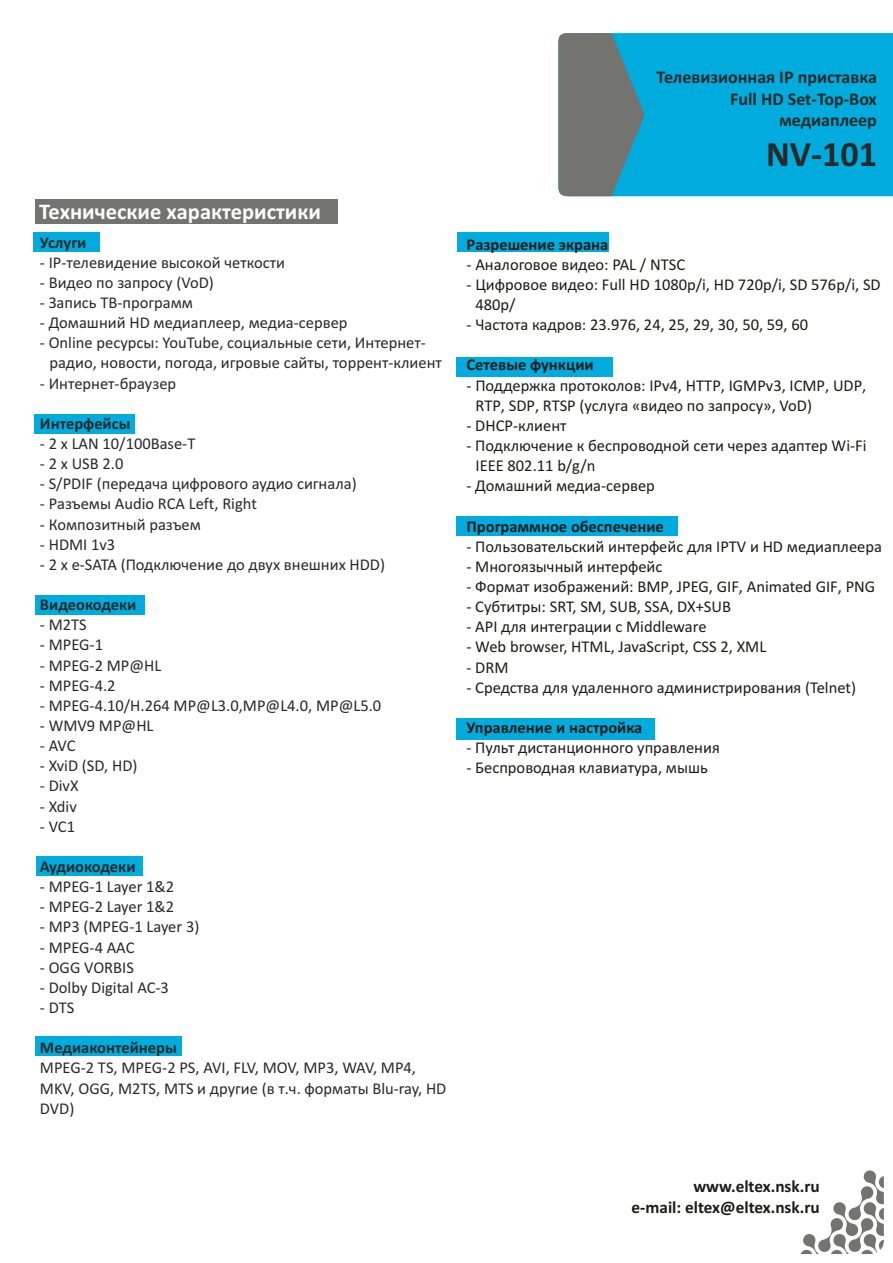
<style>
.page{position:relative;width:893px;height:1263px;background:#fff}
.page>*{position:absolute;margin:0;border:0;box-sizing:border-box;transform-origin:0 0}
.t1{font:700 36px "Calibri";color:#292929}
.t2{font:700 22.5px "Calibri";color:#fff}
.t3{font:700 18px/21.9px "Calibri";color:#292929;text-align:right}
.t4{font:700 17.25px/21px "Calibri";color:#1c1c17;text-align:right}
.t5{font:16.5px/20.1px "Calibri";color:#292929}
.t6{font:16.5px/20.1px "Calibri";color:#1c1c17}
.t7{font:700 16.5px "Calibri";color:#1c1c17}
.t8{font:700 16.5px "Calibri";color:#292929}
</style>
<div class="page">
<svg style="left:801px;top:1170px;width:83px;height:84px"></svg>
<div style="left:645px;top:33px;width:248px;height:163px;background:#00abde"></div>
<svg style="left:558px;top:33px;width:87px;height:163px;background:#5e7e86"></svg>
<div style="left:33px;top:232px;width:66px;height:19px;background:#00abde"></div>
<div style="left:34px;top:414px;width:101px;height:20px;background:#00abde"></div>
<div style="left:35px;top:595px;width:109px;height:19px;background:#00abde"></div>
<div style="left:37px;top:856px;width:106px;height:19px;background:#00abde"></div>
<div style="left:35px;top:1037px;width:147px;height:19px;background:#00abde"></div>
<div style="left:457px;top:516px;width:221px;height:19px;background:#00abde"></div>
<div style="left:457px;top:718px;width:198px;height:22px;background:#00abde"></div>
<div style="left:457px;top:357px;width:156px;height:20px;background:#00abde"></div>
<div style="left:457px;top:232px;width:151px;height:19px;background:#00abde"></div>
<div style="left:35px;top:199px;width:302px;height:25px;background:#737370"></div>
<h2 class="t2" style="left:39px;top:202px;width:283px">Технические характеристики</h2>
<p class="t8" style="left:40px;top:235px;width:48px">Услуги</p>
<p class="t5" style="left:40px;top:253px;width:247px">- IP-телевидение высокой четкости</p>
<p class="t5" style="left:40px;top:274px;width:175px">- Видео по запросу (VoD)</p>
<p class="t5" style="left:40px;top:294px;width:155px">- Запись ТВ-программ</p>
<p class="t5" style="left:40px;top:314px;width:309px">- Домашний HD медиаплеер, медиа-сервер</p>
<p class="t5" style="left:49px;top:334px;width:394px;text-indent:-9px">- Online ресурсы: YouTube, социальные сети, Интернет&shy;радио, новости, погода, игровые сайты, торрент-клиент</p>
<p class="t5" style="left:40px;top:374px;width:138px">- Интернет-браузер</p>
<p class="t8" style="left:40px;top:416px;width:92px">Интерфейсы</p>
<p class="t5" style="left:40px;top:435px;width:157px">- 2 x LAN 10/100Base-T</p>
<p class="t5" style="left:40px;top:455px;width:85px">- 2 x USB 2.0</p>
<p class="t5" style="left:40px;top:475px;width:318px">- S/PDIF (передача цифрового аудио сигнала)</p>
<p class="t5" style="left:40px;top:495px;width:218px">- Разъемы Audio RСA Left, Right</p>
<p class="t5" style="left:40px;top:515px;width:162px">- Композитный разъем</p>
<p class="t5" style="left:40px;top:535px;width:77px">- HDMI 1v3</p>
<p class="t5" style="left:40px;top:556px;width:347px">- 2 x e-SATA (Подключение до двух внешних HDD)</p>
<p class="t8" style="left:40px;top:598px;width:98px">Видеокодеки</p>
<p class="t5" style="left:40px;top:616px;width:48px">- M2TS</p>
<p class="t5" style="left:40px;top:636px;width:65px">- MPEG-1</p>
<p class="t5" style="left:40px;top:656px;width:123px">- MPEG-2 MP@HL</p>
<p class="t5" style="left:40px;top:676px;width:77px">- MPEG-4.2</p>
<p class="t5" style="left:40px;top:697px;width:343px">- MPEG-4.10/H.264 MP@L3.0,MP@L4.0, MP@L5.0</p>
<p class="t5" style="left:40px;top:717px;width:115px">- WMV9 MP@HL</p>
<p class="t5" style="left:40px;top:737px;width:37px">- AVC</p>
<p class="t5" style="left:40px;top:757px;width:99px">- XviD (SD, HD)</p>
<p class="t5" style="left:40px;top:777px;width:40px">- DivX</p>
<p class="t5" style="left:40px;top:797px;width:38px">- Xdiv</p>
<p class="t5" style="left:40px;top:817px;width:37px">- VC1</p>
<p class="t8" style="left:40px;top:859px;width:97px">Аудиокодеки</p>
<p class="t5" style="left:40px;top:878px;width:136px">- MPEG-1 Layer 1&amp;2</p>
<p class="t5" style="left:40px;top:898px;width:136px">- MPEG-2 Layer 1&amp;2</p>
<p class="t5" style="left:40px;top:918px;width:161px">- MP3 (MPEG-1 Layer 3)</p>
<p class="t5" style="left:40px;top:938px;width:96px">- MPEG-4 AAC</p>
<p class="t5" style="left:40px;top:958px;width:96px">- OGG VORBIS</p>
<p class="t5" style="left:40px;top:979px;width:131px">- Dolby Digital AC-3</p>
<p class="t5" style="left:40px;top:999px;width:36px">- DTS</p>
<p class="t8" style="left:40px;top:1041px;width:138px">Медиаконтейнеры</p>
<p class="t5" style="left:40px;top:1059px;width:408px">MPEG-2 TS, MPEG-2 PS, AVI, FLV, MOV, MP3, WAV, MP4,<br>MKV, OGG, M2TS, MTS и другие (в т.ч. форматы Blu-ray, HD<br>DVD)</p>
<p class="t3" style="left:657px;top:67px;width:222px">Телевизионная IP приставка<br>Full HD Set-Top-Box медиаплеер</p>
<h1 class="t1" style="left:766px;top:139px;width:112px">NV-101</h1>
<p class="t7" style="left:467px;top:237px;width:143px">Разрешение экрана</p>
<p class="t6" style="left:467px;top:255px;width:220px">- Аналоговое видео: PAL / NTSC</p>
<p class="t6" style="left:476px;top:276px;width:407px;text-indent:-9px">- Цифровое видео: Full HD 1080p/i, HD 720p/i, SD 576p/i, SD<br>480p/</p>
<p class="t6" style="left:467px;top:316px;width:343px">- Частота кадров: 23.976, 24, 25, 29, 30, 50, 59, 60</p>
<p class="t7" style="left:467px;top:358px;width:129px">Сетевые функции</p>
<p class="t6" style="left:476px;top:376px;width:392px;text-indent:-9px">- Поддержка протоколов: IPv4, HTTP, IGMPv3, ICMP, UDP,<br>RTP, SDP, RTSP (услуга «видео по запросу», VoD)</p>
<p class="t6" style="left:467px;top:417px;width:102px">- DHCP-клиент</p>
<p class="t6" style="left:476px;top:437px;width:392px;text-indent:-9px">- Подключение к беспроводной сети через адаптер Wi-Fi<br>IEEE 802.11 b/g/n</p>
<p class="t6" style="left:467px;top:477px;width:190px">- Домашний медиа-сервер</p>
<p class="t7" style="left:467px;top:519px;width:199px">Программное обеспечение</p>
<p class="t6" style="left:467px;top:537px;width:417px">- Пользовательский интерфейс для IPTV и HD медиаплеера</p>
<p class="t6" style="left:467px;top:558px;width:197px">- Многоязычный интерфейс</p>
<p class="t6" style="left:467px;top:578px;width:410px">- Формат изображений: BMP, JPEG, GIF, Animated GIF, PNG</p>
<p class="t6" style="left:466px;top:598px;width:266px">- Субтитры: SRT, SM, SUB, SSA, DX+SUB</p>
<p class="t6" style="left:466px;top:618px;width:242px">- API для интеграции с Middleware</p>
<p class="t6" style="left:466px;top:638px;width:301px">- Web browser, HTML, JavaScript, CSS 2, XML</p>
<p class="t6" style="left:466px;top:658px;width:43px">- DRM</p>
<p class="t6" style="left:466px;top:678px;width:391px">- Средства для удаленного администрирования (Telnet)</p>
<p class="t7" style="left:466px;top:721px;width:177px">Управление и настройка</p>
<p class="t6" style="left:466px;top:739px;width:255px">- Пульт дистанционного управления</p>
<p class="t6" style="left:466px;top:759px;width:243px">- Беспроводная клавиатура, мышь</p>
<p class="t4" style="left:631px;top:1177px;width:190px">www.eltex.nsk.ru<br>e-mail: eltex@eltex.nsk.ru</p>
</div>
